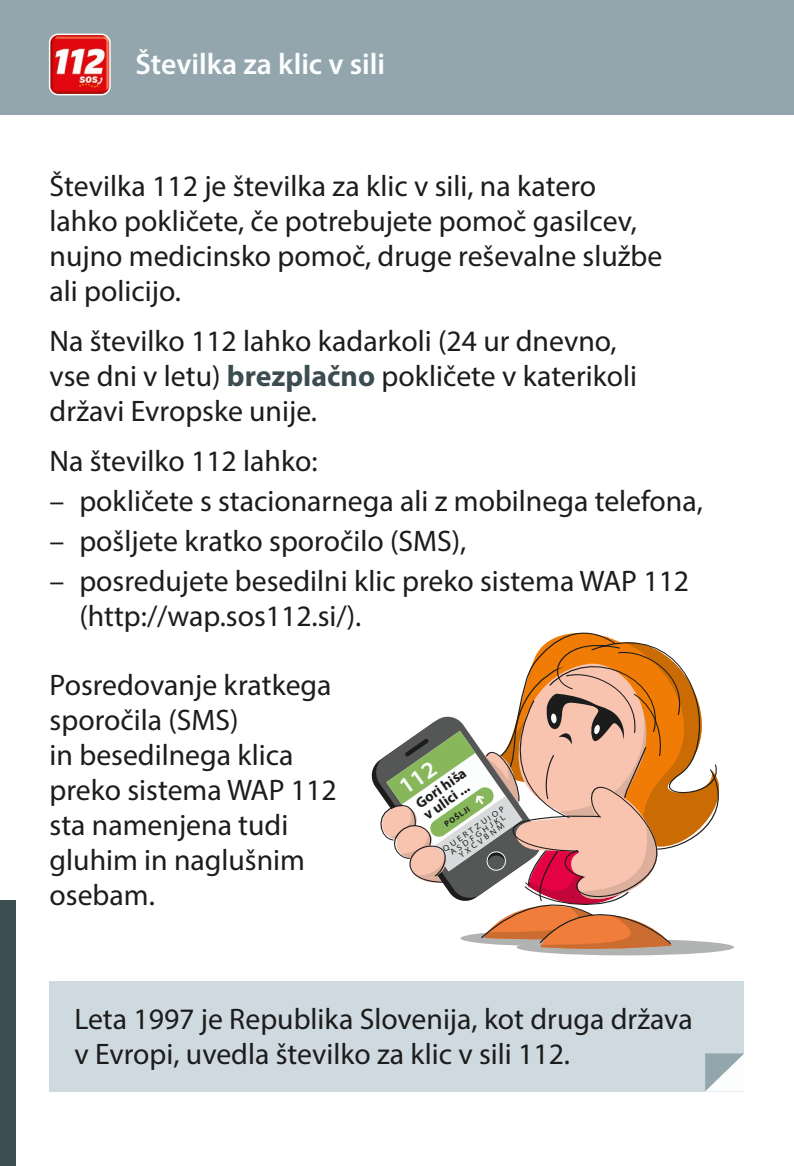
<style>
.page{position:relative;width:794px;height:1166px;background:#fff}
.page>*{position:absolute;margin:0;border:0;box-sizing:border-box;transform-origin:0 0}
.t1{font:29.75px/35px "Myriad Pro";color:#1b1c1b}
.t2{font:600 29.75px "Myriad Pro";color:#fcfefe}
.t3{font:700 14.7px/13.7px "Myriad Pro";color:#1b1c1b}
.t4{font:semi-expanded 8.22px/7px "Myriad Pro";color:#1b1c1b;text-align:center}
.t5{font:700 8.22px "Myriad Pro";color:#1b1c1b}
.s1{font-weight:700;color:#3c4d52}
</style>
<div class="page">
<div style="left:0;top:0;width:794px;height:114px;background:#93a6ae"></div>
<div style="left:0;top:900px;width:15px;height:266px;background:#3c4d52"></div>
<div style="left:50px;top:981px;width:694px;height:110px;background:#cfdae0"></div>
<img style="left:50px;top:34px;width:60px;height:61px">
<div style="left:49px;top:34px;width:62px;height:61px;border:1px solid #fcfefe;border-radius:9px"></div>
<svg style="left:705px;top:1053px;width:39px;height:38px"></svg>
<svg style="left:371px;top:632px;width:363px;height:324px"></svg>
<p class="t2" style="left:135px;top:45px;width:251px">Številka za klic v sili</p>
<p class="t1" style="left:50px;top:168px;width:614px">Številka 112 je številka za klic v sili, na katero lahko pokličete, če potrebujete pomoč gasilcev, nujno medicinsko pomoč, druge reševalne službe ali policijo.</p>
<p class="t1" style="left:50px;top:323px;width:589px">Na številko 112 lahko kadarkoli (24 ur dnevno, vse dni v letu) <span class="s1">brezplačno</span> pokličete v katerikoli državi Evropske unije.</p>
<p class="t1" style="left:50px;top:443px;width:269px">Na številko 112 lahko:</p>
<p class="t1" style="left:50px;top:483px;width:655px">– pokličete s stacionarnega ali z mobilnega telefona,</p>
<p class="t1" style="left:50px;top:523px;width:418px">– pošljete kratko sporočilo (SMS),</p>
<p class="t1" style="left:79px;top:563px;width:611px;text-indent:-30px">– posredujete besedilni klic preko sistema WAP 112 (http://wap.sos112.si/).</p>
<p class="t1" style="left:50px;top:667px;width:288px">Posredovanje kratkega sporočila (SMS)<br>in besedilnega klica preko sistema WAP 112 sta namenjena tudi gluhim in naglušnim osebam.</p>
<p class="t3" style="left:413px;top:799px;width:60px;rotate:-35deg">Gori hiša v ulici ...</p>
<p class="t4" style="left:442px;top:847px;width:75px;rotate:-35deg">QUERTZUIOP<br>ASDFGHJKL<br>YXCVBNM</p>
<p class="t5" style="left:442px;top:821px;width:31px;rotate:-35deg">POŠLJI</p>
<p class="t1" style="left:74px;top:1001px;width:620px">Leta 1997 je Republika Slovenija, kot druga država v Evropi, uvedla številko za klic v sili 112.</p>
</div>
